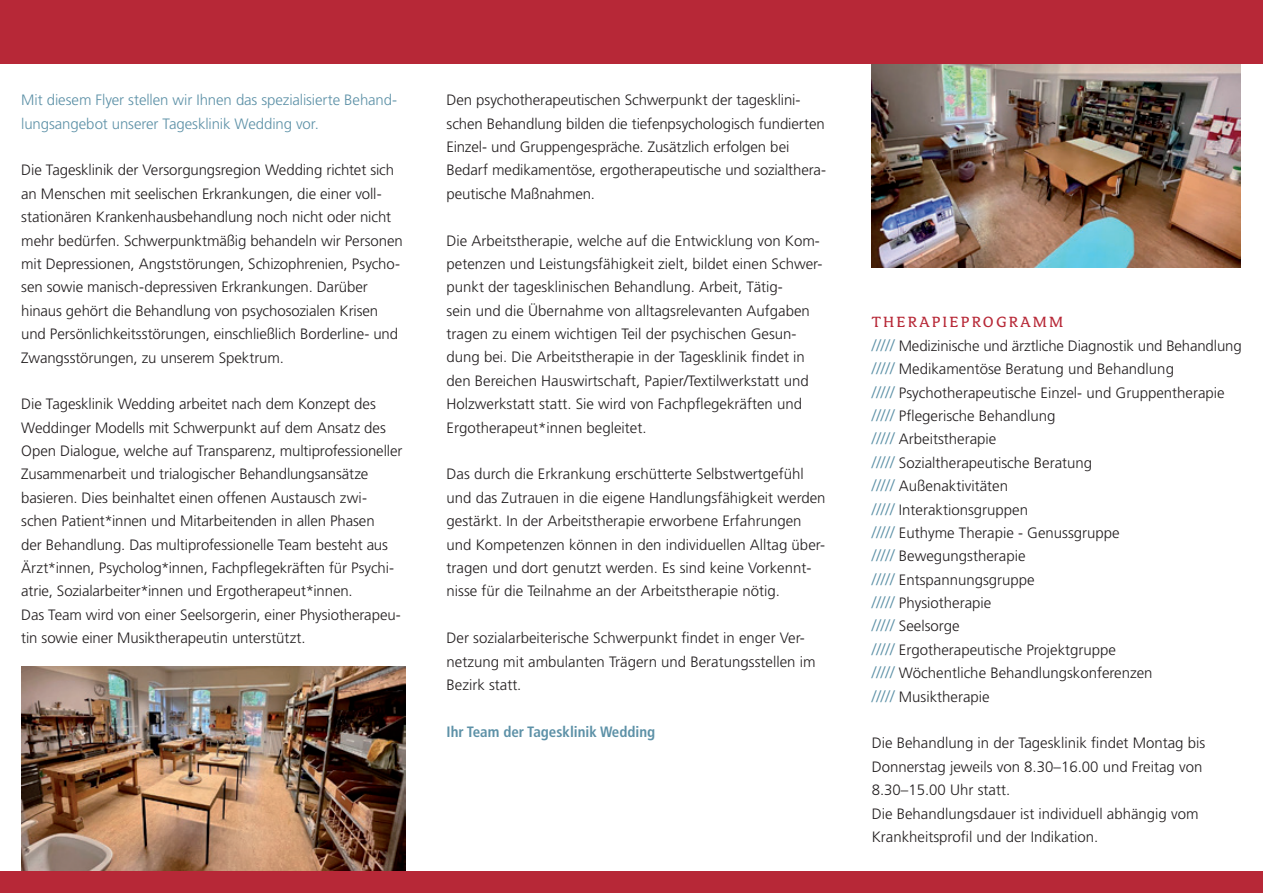
<style>
.page{position:relative;width:1263px;height:893px;background:#fff}
.page>*{position:absolute;margin:0;border:0;box-sizing:border-box;transform-origin:0 0}
.t1{font:16.5px "Avance OT";letter-spacing:.13em;color:#b72837}
.t2{font:300 15px/23.4px "Frutiger LT Std";color:#231f20}
.t3{font:300 15px/23.4px "Frutiger LT Std";letter-spacing:-.01em;color:#5d91a7}
.t4{font:700 condensed 15px "Frutiger LT Std";color:#5d91a7}
.s1{font-size:16.5px;color:#5d91a7}
</style>
<div class="page">
<img style="left:872px;top:64px;width:369px;height:204px">
<img style="left:22px;top:666px;width:384px;height:206px">
<div style="left:0;top:0;width:1263px;height:64px;background:#b72837"></div>
<div style="left:0;top:872px;width:1263px;height:21px;background:#b72837"></div>
<p class="t3" style="left:21px;top:89px;width:377px">Mit diesem Flyer stellen wir Ihnen das spezialisierte Behand&shy;lungsangebot unserer Tagesklinik Wedding vor.</p>
<p class="t2" style="left:21px;top:159px;width:383px">Die Tagesklinik der Versorgungsregion Wedding richtet sich an Menschen mit seelischen Erkrankungen, die einer voll&shy;stationären Krankenhausbehandlung noch nicht oder nicht mehr bedürfen. Schwerpunktmäßig behandeln wir Personen mit Depressionen, Angststörungen, Schizophrenien, Psycho&shy;sen sowie manisch-depressiven Erkrankungen. Darüber hinaus gehört die Behandlung von psychosozialen Krisen und Persönlichkeitsstörungen, einschließlich Borderline- und Zwangsstörungen, zu unserem Spektrum.</p>
<p class="t2" style="left:21px;top:393px;width:383px">Die Tagesklinik Wedding arbeitet nach dem Konzept des Weddinger Modells mit Schwerpunkt auf dem Ansatz des Open Dialogue, welche auf Transparenz, multiprofessioneller Zusammenarbeit und trialogischer Behandlungsansätze basieren. Dies beinhaltet einen offenen Austausch zwi&shy;schen Patient*innen und Mitarbeitenden in allen Phasen<br>der Behandlung. Das multiprofessionelle Team besteht aus Ärzt*innen, Psycholog*innen, Fachpflegekräften für Psychi&shy;atrie, Sozialarbeiter*innen und Ergotherapeut*innen.<br>Das Team wird von einer Seelsorgerin, einer Physiotherapeu&shy;tin sowie einer Musiktherapeutin unterstützt.</p>
<p class="t2" style="left:446px;top:89px;width:381px">Den psychotherapeutischen Schwerpunkt der tagesklini&shy;schen Behandlung bilden die tiefenpsychologisch fundierten Einzel- und Gruppengespräche. Zusätzlich erfolgen bei Bedarf medikamentöse, ergotherapeutische und sozialthera&shy;peutische Maßnahmen.</p>
<p class="t2" style="left:446px;top:229px;width:377px">Die Arbeitstherapie, welche auf die Entwicklung von Kom&shy;petenzen und Leistungsfähigkeit zielt, bildet einen Schwer&shy;punkt der tagesklinischen Behandlung. Arbeit, Tätig-<br>sein und die Übernahme von alltagsrelevanten Aufgaben tragen zu einem wichtigen Teil der psychischen Gesun&shy;dung bei. Die Arbeitstherapie in der Tagesklinik findet in den Bereichen Hauswirtschaft, Papier/Textilwerkstatt und Holzwerkstatt statt. Sie wird von Fachpflegekräften und Ergotherapeut*innen begleitet.</p>
<p class="t2" style="left:446px;top:463px;width:381px">Das durch die Erkrankung erschütterte Selbstwertgefühl und das Zutrauen in die eigene Handlungsfähigkeit werden gestärkt. In der Arbeitstherapie erworbene Erfahrungen und Kompetenzen können in den individuellen Alltag über&shy;tragen und dort genutzt werden. Es sind keine Vorkennt&shy;nisse für die Teilnahme an der Arbeitstherapie nötig.</p>
<p class="t2" style="left:446px;top:626px;width:370px">Der sozialarbeiterische Schwerpunkt findet in enger Ver&shy;netzung mit ambulanten Trägern und Beratungsstellen im<br>Bezirk statt.</p>
<p class="t4" style="left:446px;top:723px;width:210px">Ihr Team der Tagesklinik Wedding</p>
<p class="t1" style="left:872px;top:314px;width:193px">THERAPIEPROGRAMM</p>
<p class="t2" style="left:872px;top:334px;width:371px"><span class="s1">/////</span> Medizinische und ärztliche Diagnostik und Behandlung <span class="s1">/////</span> Medikamentöse Beratung und Behandlung<br><span class="s1">/////</span> Psychotherapeutische Einzel- und Gruppentherapie <span class="s1">/////</span> Pflegerische Behandlung<br><span class="s1">/////</span> Arbeitstherapie<br><span class="s1">/////</span> Sozialtherapeutische Beratung<br><span class="s1">/////</span> Außenaktivitäten<br><span class="s1">/////</span> Interaktionsgruppen<br><span class="s1">/////</span> Euthyme Therapie - Genussgruppe<br><span class="s1">/////</span> Bewegungstherapie<br><span class="s1">/////</span> Entspannungsgruppe<br><span class="s1">/////</span> Physiotherapie<br><span class="s1">/////</span> Seelsorge<br><span class="s1">/////</span> Ergotherapeutische Projektgruppe<br><span class="s1">/////</span> Wöchentliche Behandlungskonferenzen<br><span class="s1">/////</span> Musiktherapie</p>
<p class="t2" style="left:872px;top:732px;width:335px">Die Behandlung in der Tagesklinik findet Montag bis Donnerstag jeweils von 8.30–16.00 und Freitag von 8.30–15.00 Uhr statt.<br>Die Behandlungsdauer ist individuell abhängig vom Krankheitsprofil und der Indikation.</p>
</div>
